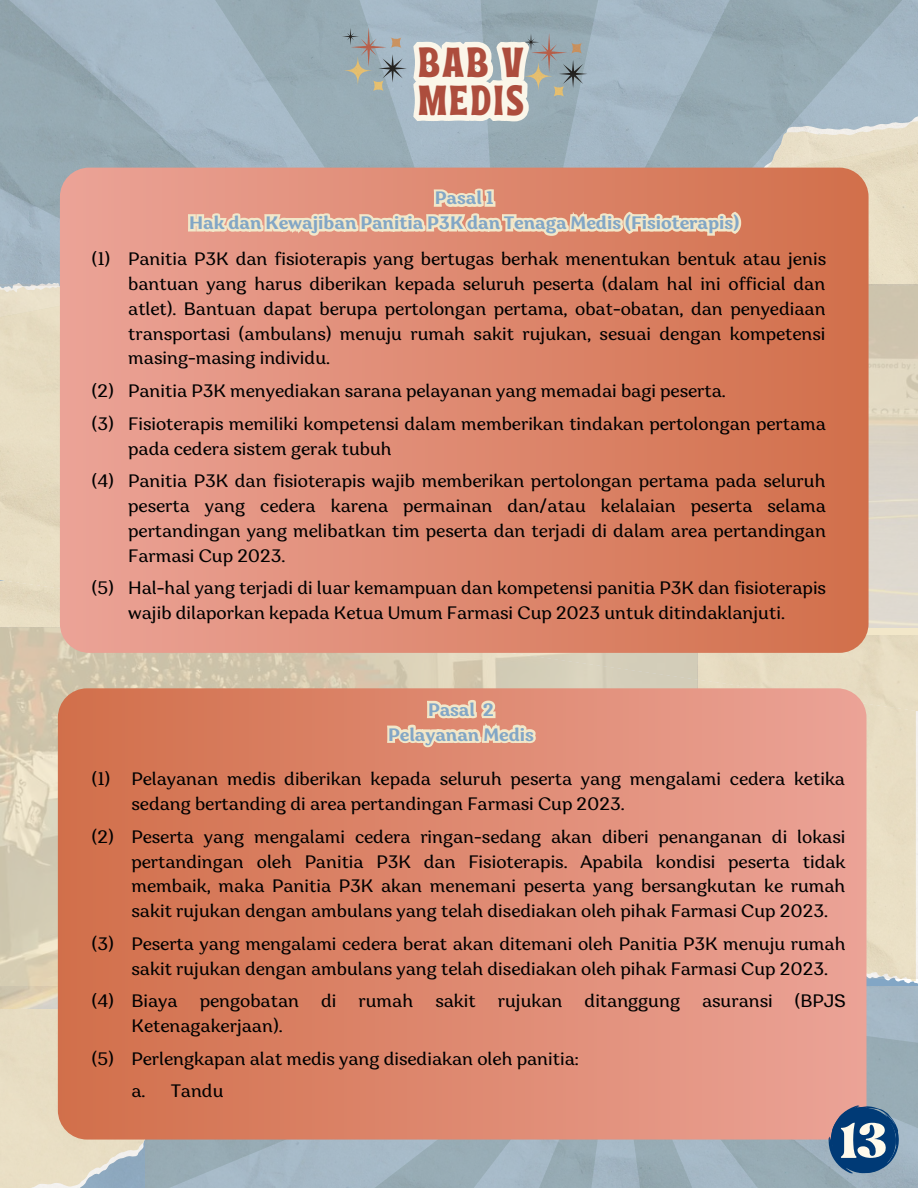
<style>
.page{position:relative;width:918px;height:1188px;background:#fff}
.page>*{position:absolute;margin:0;border:0;box-sizing:border-box;transform-origin:0 0}
.t1{font:69px "Bright";color:#fffaeb}
.t2{font:42px/38.2px "Ayr Tropika Island Int";letter-spacing:.065em;color:#ad4d3d}
.t3{font:18px/24.8px "Garbata";color:#000}
.t4{font:700 18px/24.8px "Garbata";color:#82a6c5;text-align:center}
</style>
<div class="page">
<svg style="left:0;top:0;width:918px;height:333px;background:#a6b5bc"></svg>
<img style="left:0;top:986px;width:918px;height:202px">
<img style="left:0;top:627px;width:697px;height:382px">
<svg style="left:342px;top:0;width:245px;height:157px;background:#b0bdc1"></svg>
<div style="left:697px;top:635px;width:221px;height:344px;background:#e8ddc3"></div>
<div style="left:60px;top:168px;width:809px;height:485px;background:linear-gradient(to right,#eba397,#d16f4a);border-radius:29px"></div>
<div style="left:58px;top:688px;width:809px;height:452px;background:linear-gradient(to right,#d16f4a,#eba397);border-radius:29px"></div>
<svg style="left:186px;top:164px;width:559px;height:78px;background:#df9e86"></svg>
<svg style="left:385px;top:697px;width:155px;height:55px;background:#e5ab90"></svg>
<svg style="left:828px;top:1105px;width:71px;height:69px;background:#2c5584"></svg>
<h2 class="t2" style="left:418px;top:39px;width:107px">BAB V<br>MEDIS</h2>
<p class="t4" style="left:189px;top:188px;width:552px">Pasal 1<br>Hak dan Kewajiban Panitia P3K dan Tenaga Medis (Fisioterapis)</p>
<p class="t3" style="left:128px;top:249px;width:699px;text-align:justify;text-indent:-36px">(1) Panitia P3K dan fisioterapis yang bertugas berhak menentukan bentuk atau jenis bantuan yang harus diberikan kepada seluruh peserta (dalam hal ini official dan atlet). Bantuan dapat berupa pertolongan pertama, obat-obatan, dan penyediaan transportasi (ambulans) menuju rumah sakit rujukan, sesuai dengan kompetensi masing-masing individu.</p>
<p class="t3" style="left:92px;top:377px;width:736px;line-height:32.7px">(2) Panitia P3K menyediakan sarana pelayanan yang memadai bagi peserta.<br>(3) Fisioterapis memiliki kompetensi dalam memberikan tindakan pertolongan pertama</p>
<p class="t3" style="left:92px;top:434px;width:735px;line-height:32.7px;text-indent:36px">pada cedera sistem gerak tubuh<br>(4) Panitia P3K dan fisioterapis wajib memberikan pertolongan pertama pada seluruh</p>
<p class="t3" style="left:128px;top:495px;width:699px;text-align:justify">peserta yang cedera karena permainan dan/atau kelalaian peserta selama pertandingan yang melibatkan tim peserta dan terjadi di dalam area pertandingan Farmasi Cup 2023.</p>
<p class="t3" style="left:92px;top:578px;width:736px;text-align:center">(5) Hal-hal yang terjadi di luar kemampuan dan kompetensi panitia P3K dan fisioterapis wajib dilaporkan kepada Ketua Umum Farmasi Cup 2023 untuk ditindaklanjuti.</p>
<p class="t4" style="left:388px;top:699px;width:147px">Pasal 2<br>Pelayanan Medis</p>
<p class="t3" style="left:132px;top:769px;width:715px;text-indent:-40px">(1) Pelayanan medis diberikan kepada seluruh peserta yang mengalami cedera ketika sedang bertanding di area pertandingan Farmasi Cup 2023.</p>
<p class="t3" style="left:132px;top:826px;width:715px;text-align:justify;text-indent:-40px">(2) Peserta yang mengalami cedera ringan-sedang akan diberi penanganan di lokasi pertandingan oleh Panitia P3K dan Fisioterapis. Apabila kondisi peserta tidak membaik, maka Panitia P3K akan menemani peserta yang bersangkutan ke rumah sakit rujukan dengan ambulans yang telah disediakan oleh pihak Farmasi Cup 2023.</p>
<p class="t3" style="left:132px;top:933px;width:716px;text-indent:-40px">(3) Peserta yang mengalami cedera berat akan ditemani oleh Panitia P3K menuju rumah sakit rujukan dengan ambulans yang telah disediakan oleh pihak Farmasi Cup 2023.</p>
<p class="t3" style="left:132px;top:991px;width:716px;text-indent:-40px">(4) Biaya pengobatan di rumah sakit rujukan ditanggung asuransi (BPJS<br>Ketenagakerjaan).</p>
<p class="t3" style="left:132px;top:1044px;width:449px;line-height:32.7px;text-indent:-40px">(5) Perlengkapan alat medis yang disediakan oleh panitia: a. Tandu</p>
<h1 class="t1" style="left:841px;top:1112px;width:47px">13</h1>
</div>
